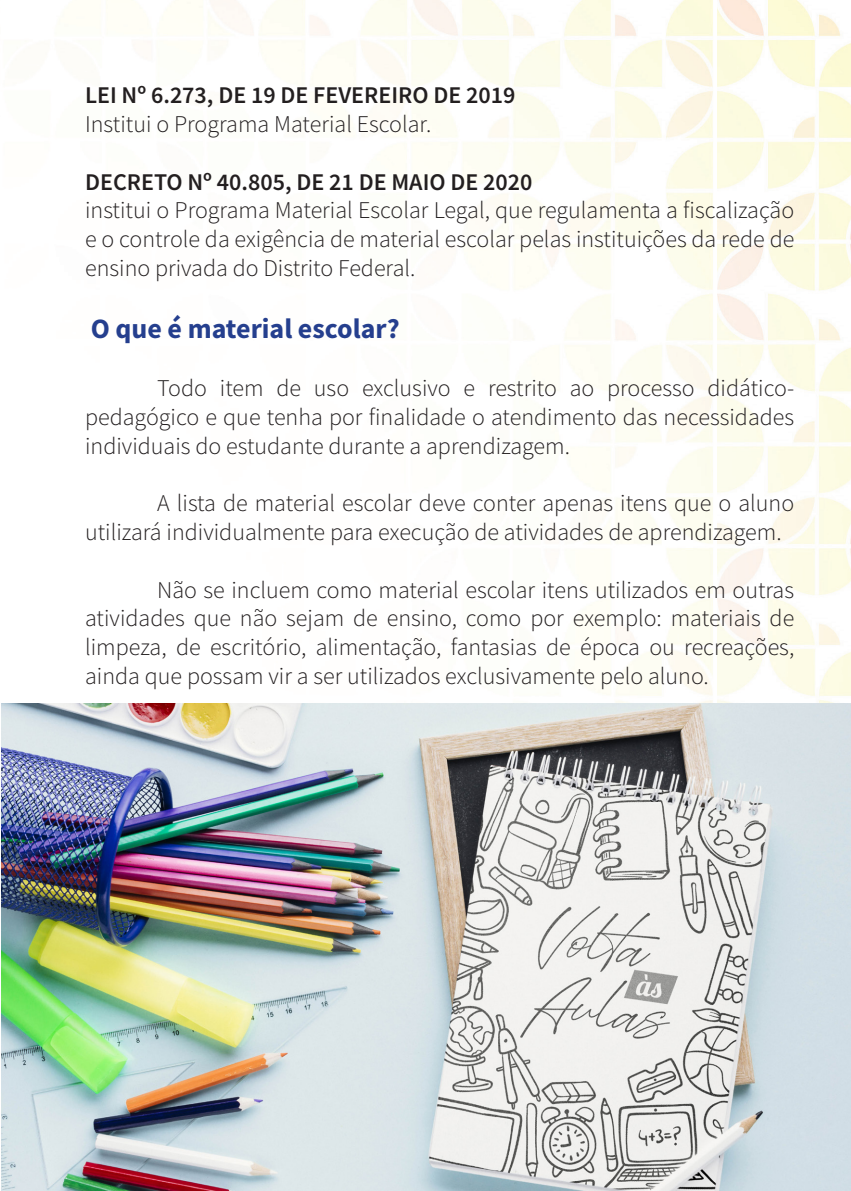
<style>
.page{position:relative;width:851px;height:1191px;background:#fff}
.page>*{position:absolute;margin:0;border:0;box-sizing:border-box;transform-origin:0 0}
.t1{font:700 28px "Source Sans Pro";color:#253f8e}
.t2{font:300 24px/28.8px "Source Sans Pro";color:#231f20;text-align:justify}
.t3{font:600 24px "Source Sans Pro";color:#231f20}
</style>
<div class="page">
<img style="left:1px;top:0;width:849px;height:1191px">
<img style="left:2px;top:703px;width:848px;height:488px">
<p class="t3" style="left:85px;top:79px;width:431px">LEI Nº 6.273, DE 19 DE FEVEREIRO DE 2019</p>
<p class="t2" style="left:85px;top:110px;width:348px">Institui o Programa Material Escolar.</p>
<p class="t3" style="left:85px;top:166px;width:449px">DECRETO Nº 40.805, DE 21 DE MAIO DE 2020</p>
<p class="t2" style="left:85px;top:196px;width:710px">institui o Programa Material Escolar Legal, que regulamenta a fiscalização e o controle da exigência de material escolar pelas instituições da rede de ensino privada do Distrito Federal.</p>
<p class="t1" style="left:91px;top:310px;width:310px">O que é material escolar?</p>
<p class="t2" style="left:85px;top:374px;width:710px;text-indent:72px">Todo item de uso exclusivo e restrito ao processo didático&shy;pedagógico e que tenha por finalidade o atendimento das necessidades individuais do estudante durante a aprendizagem.</p>
<p class="t2" style="left:85px;top:489px;width:710px;text-indent:72px">A lista de material escolar deve conter apenas itens que o aluno utilizará individualmente para execução de atividades de aprendizagem.</p>
<p class="t2" style="left:85px;top:575px;width:710px;text-indent:72px">Não se incluem como material escolar itens utilizados em outras atividades que não sejam de ensino, como por exemplo: materiais de limpeza, de escritório, alimentação, fantasias de época ou recreações, ainda que possam vir a ser utilizados exclusivamente pelo aluno.</p>
</div>
